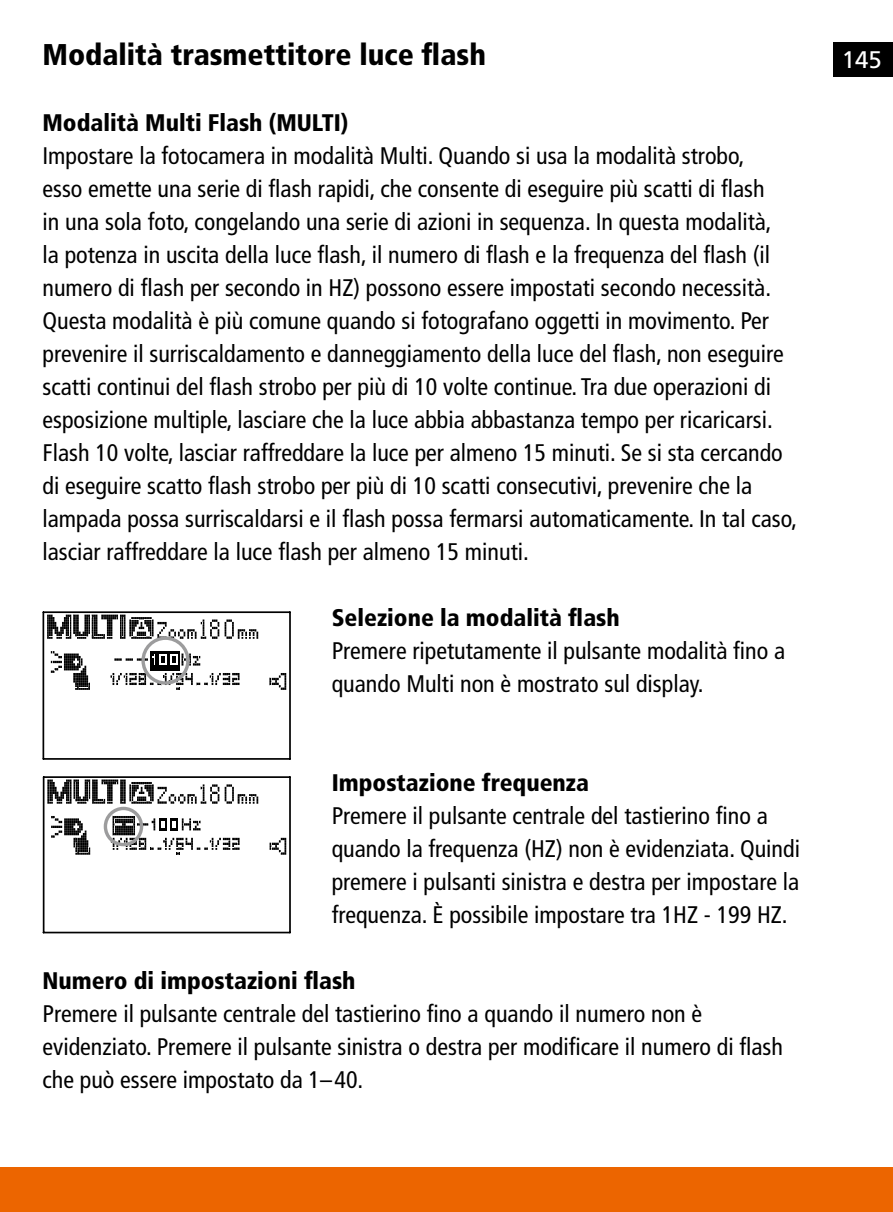
<style>
.page{position:relative;width:893px;height:1212px;background:#fff}
.page>*{position:absolute;margin:0;border:0;box-sizing:border-box;transform-origin:0 0}
.t1{font:900 condensed 30px "Frutiger LT";color:#000}
.t2{font:condensed 24px/33px "Frutiger LT";color:#000}
.t3{font:900 condensed 24px "Frutiger LT";color:#000}
.t4{font:24px "Frutiger LT";color:#fff}
</style>
<div class="page">
<div style="left:0;top:1167px;width:893px;height:45px;background:#ec6500"></div>
<div style="left:833px;top:43px;width:60px;height:34px;background:#000"></div>
<hr style="left:289px;top:612px;width:2px;height:147px;background:#000">
<hr style="left:43px;top:758px;width:247px;height:2px;background:#000">
<hr style="left:43px;top:612px;width:1px;height:147px;background:#000">
<hr style="left:43px;top:611px;width:247px;height:2px;background:#000">
<svg style="left:51px;top:651px;width:39px;height:39px"></svg>
<svg style="left:225px;top:619px;width:33px;height:20px"></svg>
<svg style="left:47px;top:615px;width:172px;height:24px"></svg>
<svg style="left:270px;top:673px;width:16px;height:17px"></svg>
<div style="left:141px;top:636px;width:49px;height:49px;border:3px solid #9c9c9d;border-radius:50%"></div>
<svg style="left:111px;top:651px;width:129px;height:39px"></svg>
<hr style="left:289px;top:777px;width:2px;height:155px;background:#000">
<hr style="left:43px;top:932px;width:247px;height:1px;background:#000">
<hr style="left:43px;top:777px;width:1px;height:155px;background:#000">
<hr style="left:44px;top:776px;width:246px;height:2px;background:#000">
<svg style="left:51px;top:816px;width:39px;height:39px"></svg>
<svg style="left:225px;top:784px;width:33px;height:20px"></svg>
<svg style="left:47px;top:779px;width:172px;height:25px"></svg>
<svg style="left:270px;top:838px;width:16px;height:17px"></svg>
<div style="left:104px;top:807px;width:39px;height:39px;border:3px solid #9c9c9d;border-radius:50%"></div>
<svg style="left:111px;top:816px;width:129px;height:39px"></svg>
<p class="t1" style="left:43px;top:37px;width:445px">Modalità trasmettitore luce flash</p>
<p class="t4" style="left:842px;top:46px;width:42px">145</p>
<p class="t3" style="left:43px;top:108px;width:307px">Modalità Multi Flash (MULTI)</p>
<p class="t2" style="left:43px;top:139px;width:756px">Impostare la fotocamera in modalità Multi. Quando si usa la modalità strobo,<br>esso emette una serie di flash rapidi, che consente di eseguire più scatti di flash<br>in una sola foto, congelando una serie di azioni in sequenza. In questa modalità,<br>la potenza in uscita della luce flash, il numero di flash e la frequenza del flash (il numero di flash per secondo in HZ) possono essere impostati secondo necessità.<br>Questa modalità è più comune quando si fotografano oggetti in movimento. Per prevenire il surriscaldamento e danneggiamento della luce del flash, non eseguire scatti continui del flash strobo per più di 10 volte continue. Tra due operazioni di esposizione multiple, lasciare che la luce abbia abbastanza tempo per ricaricarsi.<br>Flash 10 volte, lasciar raffreddare la luce per almeno 15 minuti. Se si sta cercando di eseguire scatto flash strobo per più di 10 scatti consecutivi, prevenire che la lampada possa surriscaldarsi e il flash possa fermarsi automaticamente. In tal caso, lasciar raffreddare la luce flash per almeno 15 minuti.</p>
<p class="t3" style="left:332px;top:603px;width:290px">Selezione la modalità flash</p>
<p class="t2" style="left:332px;top:634px;width:455px">Premere ripetutamente il pulsante modalità fino a quando Multi non è mostrato sul display.</p>
<p class="t3" style="left:332px;top:768px;width:259px">Impostazione frequenza</p>
<p class="t2" style="left:332px;top:799px;width:470px">Premere il pulsante centrale del tastierino fino a quando la frequenza (HZ) non è evidenziata. Quindi premere i pulsanti sinistra e destra per impostare la frequenza. È possibile impostare tra 1HZ - 199 HZ.</p>
<p class="t3" style="left:43px;top:966px;width:315px">Numero di impostazioni flash</p>
<p class="t2" style="left:43px;top:997px;width:742px">Premere il pulsante centrale del tastierino fino a quando il numero non è evidenziato. Premere il pulsante sinistra o destra per modificare il numero di flash che può essere impostato da 1–40.</p>
</div>
